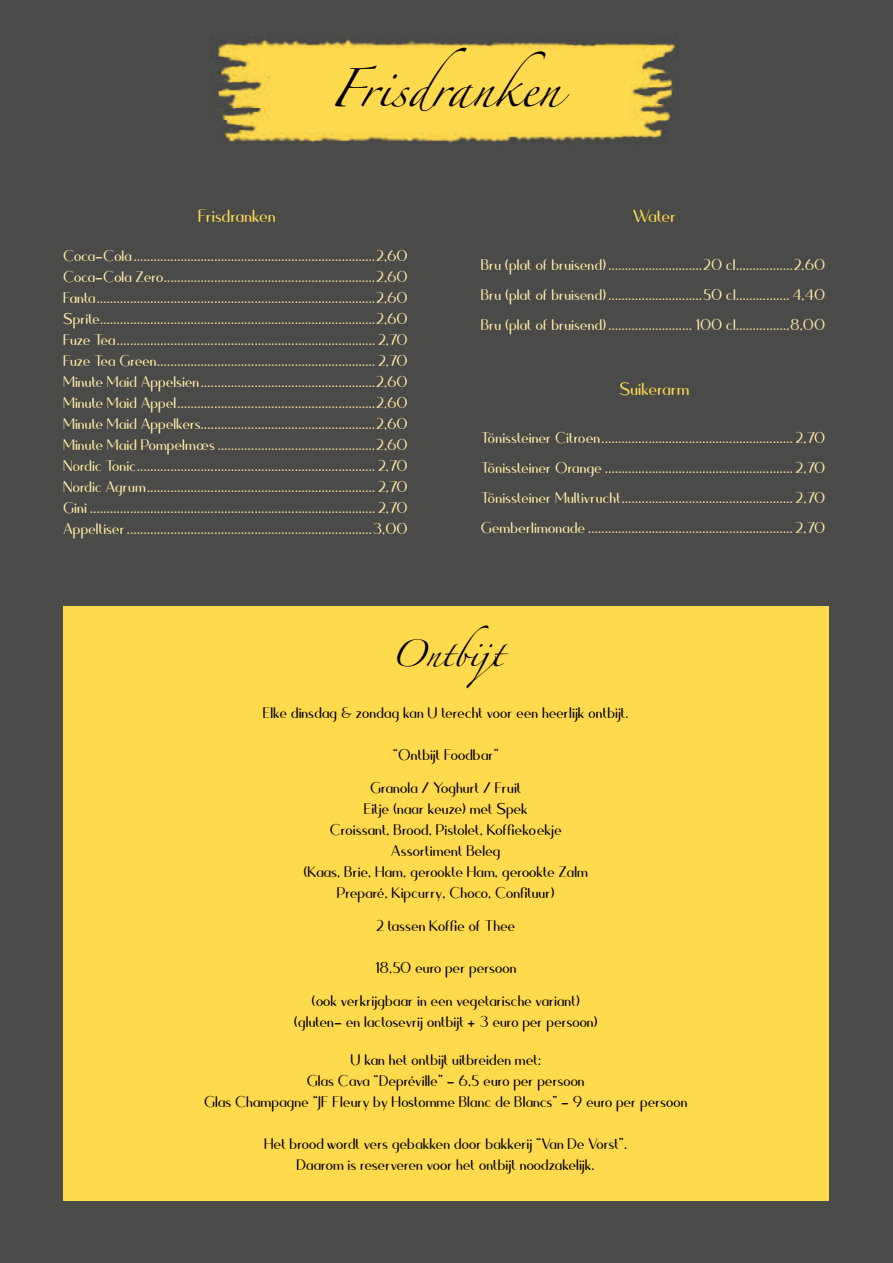
<style>
.page{position:relative;width:893px;height:1263px;background:#4a4a49}
.page>*{position:absolute;margin:0;border:0;box-sizing:border-box;transform-origin:0 0}
.t1{font:34.5px "Zapfino";color:#000}
.t2{font:24px "Quesha";color:#ffda4d}
.t3{font:24px "Zapfino";color:#000}
.t4{font:21px/21px "Quesha";color:#ffeba3;text-align:justify}
.t5{font:21px/21px "Quesha";color:#000;text-align:center}
</style>
<div class="page">
<img style="left:218px;top:39px;width:457px;height:105px">
<div style="left:64px;top:606px;width:765px;height:594px;background:#ffda4d"></div>
<h1 class="t1" style="left:330px;top:74px;width:232px">Frisdranken</h1>
<p class="t2" style="left:199px;top:206px;width:79px">Frisdranken</p>
<p class="t4" style="left:64px;top:246px;width:346px">Coca-Cola........................................................................2,60<br>Coca-Cola Zero...............................................................2,60<br>Fanta...................................................................................2,60<br>Sprite..................................................................................2,60<br>Fuze Tea.............................................................................2,70<br>Fuze Tea Green.................................................................2,70<br>Minute Maid Appelsien....................................................2,60<br>Minute Maid Appel...........................................................2,60<br>Minute Maid Appelkers....................................................2,60<br>Minute Maid Pompelmoes...............................................2,60<br>Nordic Tonic.......................................................................2,70<br>Nordic Agrum....................................................................2,70<br>Gini .....................................................................................2,70<br>Appeltiser.........................................................................3,00</p>
<p class="t2" style="left:633px;top:206px;width:45px">Water</p>
<p class="t4" style="left:481px;top:250px;width:346px;line-height:30px">Bru (plat of bruisend)............................20 cl.................2,60<br>Bru (plat of bruisend)............................50 cl................ 4,40<br>Bru (plat of bruisend)......................... 100 cl................8,00</p>
<p class="t2" style="left:620px;top:379px;width:72px">Suikerarm</p>
<p class="t4" style="left:481px;top:424px;width:346px;line-height:30px">Tönissteiner Citroen.........................................................2,70<br>Tönissteiner Orange........................................................2,70<br>Tönissteiner Multivrucht...................................................2,70<br>Gemberlimonade.............................................................2,70</p>
<p class="t3" style="left:390px;top:643px;width:120px">Ontbijt</p>
<p class="t5" style="left:263px;top:693px;width:368px;line-height:42px">Elke dinsdag &amp; zondag kan U terecht voor een heerlijk ontbijt. “Ontbijt Foodbar”</p>
<p class="t5" style="left:304px;top:778px;width:286px">Granola / Yoghurt / Fruit<br>Eitje (naar keuze) met Spek<br>Croissant, Brood, Pistolet, Koffiekoekje Assortiment Beleg<br>(Kaas, Brie, Ham, gerookte Ham, gerookte Zalm Preparé, Kipcurry, Choco, Confituur)</p>
<p class="t5" style="left:376px;top:906px;width:143px;line-height:42px;text-align:left">2 tassen Koffie of Thee<br>18,50 euro per persoon</p>
<p class="t5" style="left:294px;top:991px;width:306px">(ook verkrijgbaar in een vegetarische variant) (gluten- en lactosevrij ontbijt + 3 euro per persoon)</p>
<p class="t5" style="left:205px;top:1050px;width:485px">U kan het ontbijt uitbreiden met:<br>Glas Cava “Depréville” - 6,5 euro per persoon<br>Glas Champagne “JF Fleury by Hostomme Blanc de Blancs” - 9 euro per persoon</p>
<p class="t5" style="left:265px;top:1134px;width:365px">Het brood wordt vers gebakken door bakkerij “Van De Vorst”.<br>Daarom is reserveren voor het ontbijt noodzakelijk.</p>
</div>
